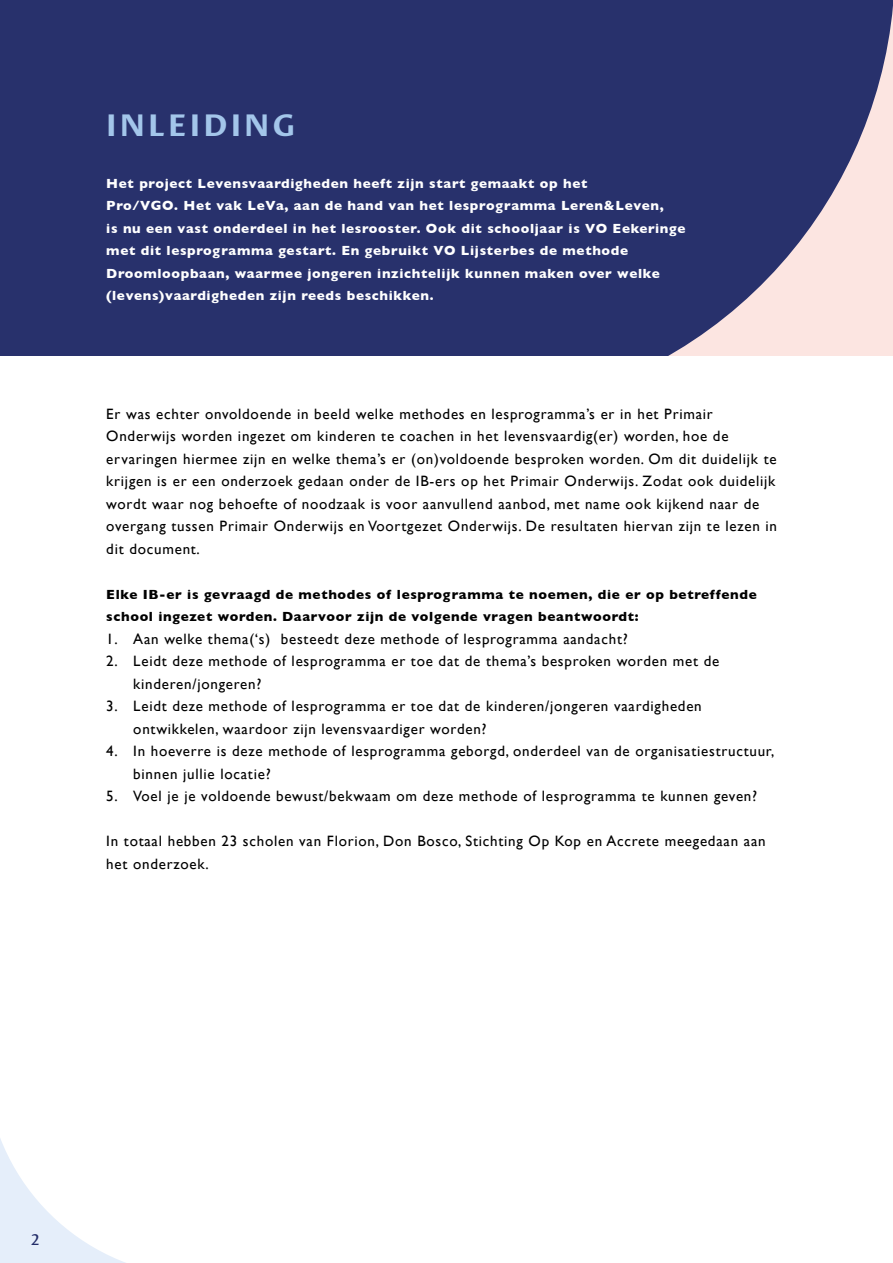
<style>
.page{position:relative;width:893px;height:1263px;background:#fff}
.page>*{position:absolute;margin:0;border:0;box-sizing:border-box;transform-origin:0 0}
.t1{font:700 30px "Proza Libre";letter-spacing:.1em;color:#a3c6ea}
.t2{font:15px/22.5px "Gill Sans";letter-spacing:.05em;color:#000}
.t3{font:500 15px "Proza Libre";color:#28316c}
.t4{font:700 13.5px/22.5px "Gill Sans";letter-spacing:.05em;color:#fff}
.t5{font:700 13.5px/22.5px "Gill Sans";letter-spacing:.05em;color:#000}
</style>
<div class="page">
<svg style="left:0;top:1138px;width:126px;height:125px"></svg>
<div style="left:0;top:0;width:893px;height:356px;background:#28316c"></div>
<svg style="left:668px;top:6px;width:225px;height:350px"></svg>
<h1 class="t1" style="left:106px;top:107px;width:191px">INLEIDING</h1>
<p class="t4" style="left:106px;top:172px;width:581px">Het project Levensvaardigheden heeft zijn start gemaakt op het<br>Pro/VGO. Het vak LeVa, aan de hand van het lesprogramma Leren&amp;Leven,<br>is nu een vast onderdeel in het lesrooster. Ook dit schooljaar is VO Eekeringe met dit lesprogramma gestart. En gebruikt VO Lijsterbes de methode Droomloopbaan, waarmee jongeren inzichtelijk kunnen maken over welke (levens)vaardigheden zijn reeds beschikken.</p>
<p class="t2" style="left:106px;top:402px;width:672px">Er was echter onvoldoende in beeld welke methodes en lesprogramma’s er in het Primair Onderwijs worden ingezet om kinderen te coachen in het levensvaardig(er) worden, hoe de ervaringen hiermee zijn en welke thema’s er (on)voldoende besproken worden. Om dit duidelijk te krijgen is er een onderzoek gedaan onder de IB-ers op het Primair Onderwijs. Zodat ook duidelijk wordt waar nog behoefte of noodzaak is voor aanvullend aanbod, met name ook kijkend naar de overgang tussen Primair Onderwijs en Voortgezet Onderwijs. De resultaten hiervan zijn te lezen in dit document.</p>
<p class="t5" style="left:106px;top:582px;width:652px">Elke IB-er is gevraagd de methodes of lesprogramma te noemen, die er op betreffende school ingezet worden. Daarvoor zijn de volgende vragen beantwoordt:</p>
<p class="t2" style="left:106px;top:627px;width:523px">1. Aan welke thema(‘s) besteedt deze methode of lesprogramma aandacht?</p>
<p class="t2" style="left:133px;top:650px;width:588px;text-indent:-27px">2. Leidt deze methode of lesprogramma er toe dat de thema’s besproken worden met de kinderen/jongeren?</p>
<p class="t2" style="left:133px;top:695px;width:570px;text-indent:-27px">3. Leidt deze methode of lesprogramma er toe dat de kinderen/jongeren vaardigheden ontwikkelen, waardoor zijn levensvaardiger worden?</p>
<p class="t2" style="left:133px;top:740px;width:643px;text-indent:-27px">4. In hoeverre is deze methode of lesprogramma geborgd, onderdeel van de organisatiestructuur, binnen jullie locatie?</p>
<p class="t2" style="left:106px;top:785px;width:652px">5. Voel je je voldoende bewust/bekwaam om deze methode of lesprogramma te kunnen geven?</p>
<p class="t2" style="left:106px;top:830px;width:661px">In totaal hebben 23 scholen van Florion, Don Bosco, Stichting Op Kop en Accrete meegedaan aan het onderzoek.</p>
<p class="t3" style="left:30px;top:1230px;width:11px">2</p>
</div>
